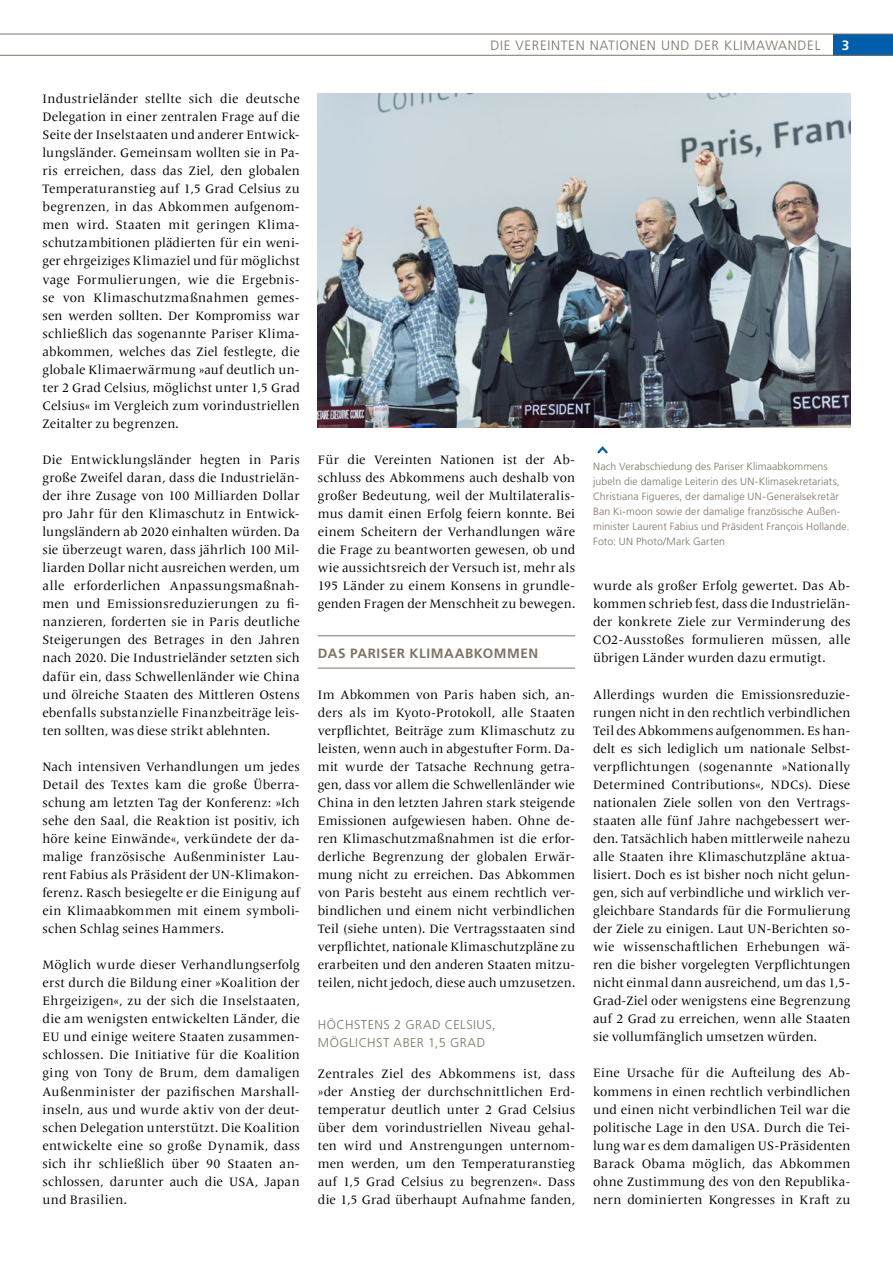
<style>
.page{position:relative;width:893px;height:1263px;background:#fff}
.page>*{position:absolute;margin:0;border:0;box-sizing:border-box;transform-origin:0 0}
.t1{font:300 13.5px "Frutiger LT Std";letter-spacing:.05em;color:#7d7564}
.t2{font:700 13.5px "Frutiger LT Std";letter-spacing:.04em;color:#7d7564}
.t3{font:700 13.5px "Frutiger LT Std";color:#fff}
.t4{font:12.75px/18px "Frutiger Serif LT Pro";letter-spacing:.01em;color:#000;text-align:justify}
.t5{font:300 12.75px/18px "Frutiger LT Std";letter-spacing:.04em;color:#7d7564}
.t6{font:300 10.5px/15px "Frutiger LT Std";letter-spacing:.01em;color:#7d7564}
</style>
<div class="page">
<div style="left:833px;top:34px;width:60px;height:21px;background:#005eaa"></div>
<hr style="left:0;top:34px;width:833px;height:1px;background:#7d7564">
<hr style="left:833px;top:34px;width:60px;height:1px;background:#7d7564">
<hr style="left:0;top:55px;width:833px;height:1px;background:#7d7564">
<hr style="left:833px;top:55px;width:60px;height:1px;background:#7d7564">
<hr style="left:318px;top:635px;width:257px;height:1px;background:#7d7564">
<hr style="left:318px;top:668px;width:257px;height:1px;background:#7d7564">
<img style="left:318px;top:94px;width:532px;height:334px">
<svg style="left:597px;top:446px;width:11px;height:8px"></svg>
<p class="t4" style="left:43px;top:90px;width:259px">Industrieländer stellte sich die deutsche Delegation in einer zentralen Frage auf die Seite der Inselstaaten und anderer Entwick&shy;lungsländer. Gemeinsam wollten sie in Pa&shy;ris erreichen, dass das Ziel, den globalen Temperaturanstieg auf 1,5 Grad Celsius zu begrenzen, in das Abkommen aufgenom&shy;men wird. Staaten mit geringen Klima&shy;schutzambitionen plädierten für ein weni&shy;ger ehrgeiziges Klimaziel und für möglichst vage Formulierungen, wie die Ergebnis&shy;se von Klimaschutzmaßnahmen gemes&shy;sen werden sollten. Der Kompromiss war schließlich das sogenannte Pariser Klima&shy;abkommen, welches das Ziel festlegte, die globale Klimaerwärmung »auf deutlich un&shy;ter 2 Grad Celsius, möglichst unter 1,5 Grad Celsius« im Vergleich zum vorindustriellen Zeitalter zu begrenzen.</p>
<p class="t4" style="left:43px;top:451px;width:259px">Die Entwicklungsländer hegten in Paris große Zweifel daran, dass die Industrielän&shy;der ihre Zusage von 100 Milliarden Dollar pro Jahr für den Klimaschutz in Entwick&shy;lungsländern ab 2020 einhalten würden. Da sie überzeugt waren, dass jährlich 100 Mil&shy;liarden Dollar nicht ausreichen werden, um alle erforderlichen Anpassungsmaßnah&shy;men und Emissionsreduzierungen zu fi&shy;nanzieren, forderten sie in Paris deutliche Steigerungen des Betrages in den Jahren nach 2020. Die Industrieländer setzten sich dafür ein, dass Schwellenländer wie China und ölreiche Staaten des Mittleren Ostens ebenfalls substanzielle Finanzbeiträge leis&shy;ten sollten, was diese strikt ablehnten.</p>
<p class="t4" style="left:43px;top:758px;width:259px">Nach intensiven Verhandlungen um jedes Detail des Textes kam die große Überra&shy;schung am letzten Tag der Konferenz: »Ich sehe den Saal, die Reaktion ist positiv, ich höre keine Einwände«, verkündete der da&shy;malige französische Außenminister Lau&shy;rent Fabius als Präsident der UN-Klimakon&shy;ferenz. Rasch besiegelte er die Einigung auf ein Klimaabkommen mit einem symboli&shy;schen Schlag seines Hammers.</p>
<p class="t4" style="left:43px;top:956px;width:259px">Möglich wurde dieser Verhandlungserfolg erst durch die Bildung einer »Koalition der Ehrgeizigen«, zu der sich die Inselstaaten, die am wenigsten entwickelten Länder, die EU und einige weitere Staaten zusammen&shy;schlossen. Die Initiative für die Koalition ging von Tony de Brum, dem damaligen Außenminister der pazifischen Marshall&shy;inseln, aus und wurde aktiv von der deut&shy;schen Delegation unterstützt. Die Koalition entwickelte eine so große Dynamik, dass sich ihr schließlich über 90 Staaten an&shy;schlossen, darunter auch die USA, Japan und Brasilien.</p>
<p class="t1" style="left:490px;top:37px;width:332px">DIE VEREINTEN NATIONEN UND DER KLIMAWANDEL</p>
<p class="t3" style="left:842px;top:37px;width:9px">3</p>
<p class="t4" style="left:318px;top:451px;width:259px">Für die Vereinten Nationen ist der Ab&shy;schluss des Abkommens auch deshalb von großer Bedeutung, weil der Multilateralis&shy;mus damit einen Erfolg feiern konnte. Bei einem Scheitern der Verhandlungen wäre die Frage zu beantworten gewesen, ob und wie aussichtsreich der Versuch ist, mehr als 195 Länder zu einem Konsens in grundle&shy;genden Fragen der Menschheit zu bewegen.</p>
<p class="t2" style="left:318px;top:645px;width:222px">DAS PARISER KLIMAABKOMMEN</p>
<p class="t4" style="left:318px;top:685px;width:259px">Im Abkommen von Paris haben sich, an&shy;ders als im Kyoto-Protokoll, alle Staaten verpflichtet, Beiträge zum Klimaschutz zu leisten, wenn auch in abgestufter Form. Da&shy;mit wurde der Tatsache Rechnung getra&shy;gen, dass vor allem die Schwellenländer wie China in den letzten Jahren stark steigende Emissionen aufgewiesen haben. Ohne de&shy;ren Klimaschutzmaßnahmen ist die erfor&shy;derliche Begrenzung der globalen Erwär&shy;mung nicht zu erreichen. Das Abkommen von Paris besteht aus einem rechtlich ver&shy;bindlichen und einem nicht verbindlichen Teil (siehe unten). Die Vertragsstaaten sind verpflichtet, nationale Klimaschutzpläne zu erarbeiten und den anderen Staaten mitzu&shy;teilen, nicht jedoch, diese auch umzusetzen.</p>
<p class="t5" style="left:318px;top:1016px;width:179px">HÖCHSTENS 2 GRAD CELSIUS,<br>MÖGLICHST ABER 1,5 GRAD</p>
<p class="t4" style="left:318px;top:1064px;width:259px">Zentrales Ziel des Abkommens ist, dass »der Anstieg der durchschnittlichen Erd&shy;temperatur deutlich unter 2 Grad Celsius über dem vorindustriellen Niveau gehal&shy;ten wird und Anstrengungen unternom&shy;men werden, um den Temperaturanstieg auf 1,5 Grad Celsius zu begrenzen«. Dass die 1,5 Grad überhaupt Aufnahme fanden,</p>
<p class="t6" style="left:593px;top:459px;width:258px">Nach Verabschiedung des Pariser Klimaabkommens jubeln die damalige Leiterin des UN-Klimasekretariats, Christiana Figueres, der damalige UN-Generalsekretär Ban Ki-moon sowie der damalige französische Außen&shy;minister Laurent Fabius und Präsident François Hollande.<br>Foto: UN Photo/Mark Garten</p>
<p class="t4" style="left:593px;top:577px;width:259px">wurde als großer Erfolg gewertet. Das Ab&shy;kommen schrieb fest, dass die Industrielän&shy;der konkrete Ziele zur Verminderung des CO2-Ausstoßes formulieren müssen, alle übrigen Länder wurden dazu ermutigt.</p>
<p class="t4" style="left:593px;top:685px;width:259px">Allerdings wurden die Emissionsreduzie&shy;rungen nicht in den rechtlich verbindlichen Teil des Abkommens aufgenommen. Es han&shy;delt es sich lediglich um nationale Selbst&shy;verpflichtungen (sogenannte »Nationally Determined Contributions«, NDCs). Diese nationalen Ziele sollen von den Vertrags&shy;staaten alle fünf Jahre nachgebessert wer&shy;den. Tatsächlich haben mittlerweile nahezu alle Staaten ihre Klimaschutzpläne aktua&shy;lisiert. Doch es ist bisher noch nicht gelun&shy;gen, sich auf verbindliche und wirklich ver&shy;gleichbare Standards für die Formulierung der Ziele zu einigen. Laut UN-Berichten so&shy;wie wissenschaftlichen Erhebungen wä&shy;ren die bisher vorgelegten Verpflichtungen nicht einmal dann ausreichend, um das 1,5- Grad-Ziel oder wenigstens eine Begrenzung auf 2 Grad zu erreichen, wenn alle Staaten sie vollumfänglich umsetzen würden.</p>
<p class="t4" style="left:593px;top:1064px;width:259px">Eine Ursache für die Aufteilung des Ab&shy;kommens in einen rechtlich verbindlichen und einen nicht verbindlichen Teil war die politische Lage in den USA. Durch die Tei&shy;lung war es dem damaligen US-Präsidenten Barack Obama möglich, das Abkommen ohne Zustimmung des von den Republika&shy;nern dominierten Kongresses in Kraft zu</p>
</div>
